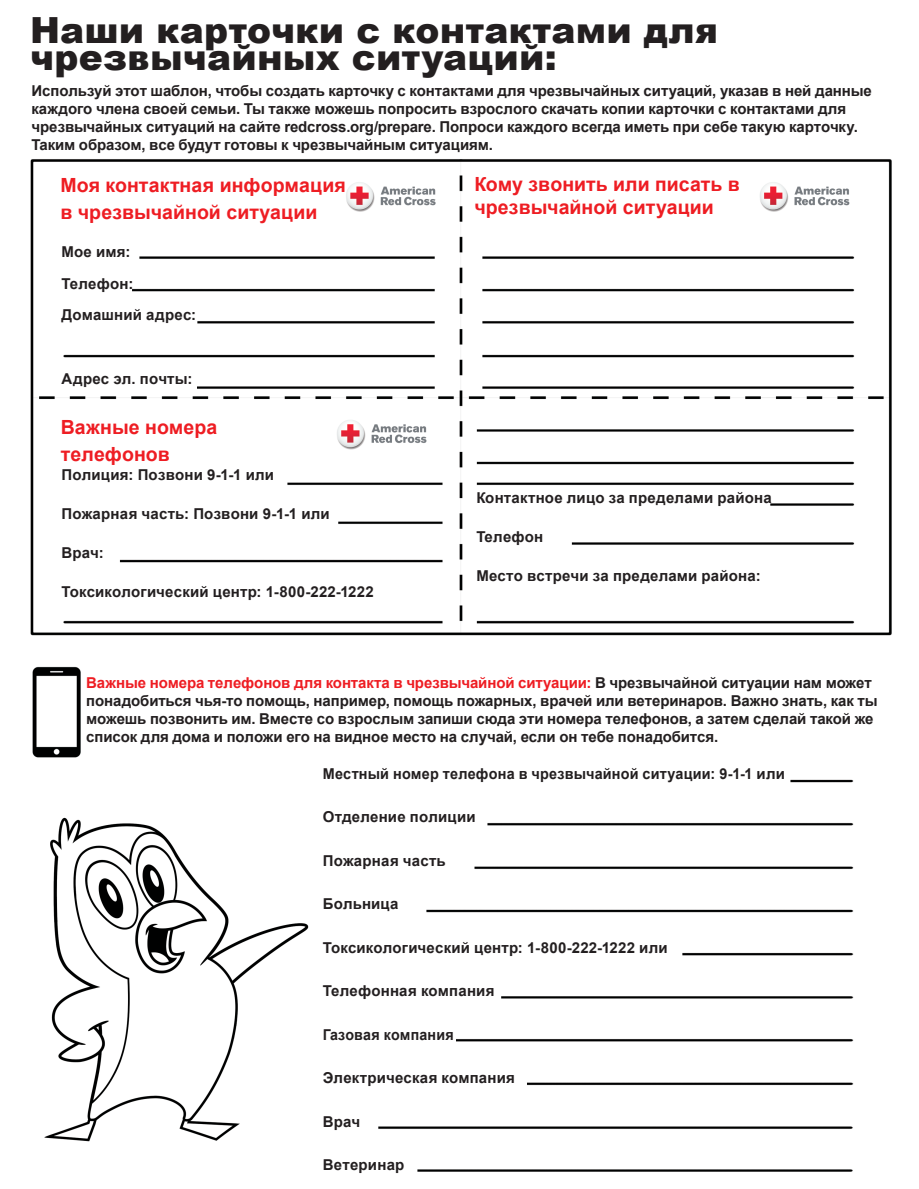
<style>
.page{position:relative;width:919px;height:1189px;background:#fff}
.page>*{position:absolute;margin:0;border:0;box-sizing:border-box;transform-origin:0 0}
.back_inside_header{font:900 36px/27px "Arial";letter-spacing:.01em;color:#231f20}
.back_inside_subhead{font:700 19.5px/27px "Arial";letter-spacing:.005em;color:#ee1d23}
.back_inside{font:700 15px/18px "Arial";letter-spacing:-.005em;color:#231f20}
.back_inside-2{font:700 15px "Arial";letter-spacing:.015em;color:#231f20}
.back_inside-3{font:700 15px "Arial";letter-spacing:-.005em;color:#231f20;scale:.96 1}
.back_inside-4{font:700 15px "Arial";letter-spacing:-.005em;color:#231f20;scale:.95 1}
.s1{color:#ee1d23}
</style>
<div class="page">
<img style="left:30px;top:159px;width:862px;height:1013px">
<div style="left:106px;top:381px;width:91px;height:10px;background:#fff"></div>
<p class="back_inside_header" style="left:30px;top:15px;width:689px">Наши карточки с контактами для чрезвычайных ситуаций:</p>
<p class="back_inside" style="left:32px;top:82px;width:841px">Используй этот шаблон, чтобы создать карточку с контактами для чрезвычайных ситуаций, указав в ней данные каждого члена своей семьи. Ты также можешь попросить взрослого скачать копии карточки с контактами для чрезвычайных ситуаций на сайте redcross.org/prepare. Попроси каждого всегда иметь при себе такую карточку.<br>Таким образом, все будут готовы к чрезвычайным ситуациям.</p>
<p class="back_inside_subhead" style="left:60px;top:172px;width:287px">Моя контактная информация в чрезвычайной ситуации</p>
<p class="back_inside_subhead" style="left:474px;top:172px;width:267px;line-height:23.4px">Кому звонить или писать в чрезвычайной ситуации</p>
<p class="back_inside" style="left:62px;top:243px;width:70px">Мое имя:</p>
<p class="back_inside" style="left:62px;top:275px;width:73px">Телефон:</p>
<p class="back_inside" style="left:62px;top:306px;width:136px">Домашний адрес:</p>
<p class="back_inside" style="left:62px;top:369px;width:132px">Адрес эл. почты:</p>
<p class="back_inside_subhead" style="left:61px;top:414px;width:158px">Важные номера телефонов</p>
<p class="back_inside" style="left:62px;top:466px;width:214px">Полиция: Позвони 9-1-1 или</p>
<p class="back_inside" style="left:62px;top:505px;width:269px">Пожарная часть: Позвони 9-1-1 или</p>
<p class="back_inside" style="left:62px;top:544px;width:44px">Врач:</p>
<p class="back_inside-2" style="left:62px;top:581px;width:313px">Токсикологический центр: 1-800-222-1222</p>
<p class="back_inside-2" style="left:476px;top:487px;width:297px">Контактное лицо за пределами района</p>
<p class="back_inside" style="left:476px;top:527px;width:68px">Телефон</p>
<p class="back_inside-2" style="left:476px;top:565px;width:286px">Место встречи за пределами района:</p>
<p class="back_inside" style="left:86px;top:673px;width:792px"><span class="s1">Важные номера телефонов для контакта в чрезвычайной ситуации:</span> В чрезвычайной ситуации нам может понадобиться чья-то помощь, например, помощь пожарных, врачей или ветеринаров. Важно знать, как ты можешь позвонить им. Вместе со взрослым запиши сюда эти номера телефонов, а затем сделай такой же список для дома и положи его на видное место на случай, если он тебе понадобится.</p>
<p class="back_inside-3" style="left:323px;top:762px;width:482px">Местный номер телефона в чрезвычайной ситуации: 9-1-1 или</p>
<p class="back_inside" style="left:323px;top:808px;width:154px">Отделение полиции</p>
<p class="back_inside-2" style="left:323px;top:849px;width:124px">Пожарная часть</p>
<p class="back_inside" style="left:323px;top:895px;width:77px">Больница</p>
<p class="back_inside-2" style="left:323px;top:936px;width:346px">Токсикологический центр: 1-800-222-1222 или</p>
<p class="back_inside-2" style="left:323px;top:980px;width:173px">Телефонная компания</p>
<p class="back_inside-4" style="left:323px;top:1023px;width:139px">Газовая компания</p>
<p class="back_inside-2" style="left:323px;top:1067px;width:193px">Электрическая компания</p>
<p class="back_inside" style="left:323px;top:1112px;width:39px">Врач</p>
<p class="back_inside-2" style="left:323px;top:1154px;width:83px">Ветеринар</p>
</div>
